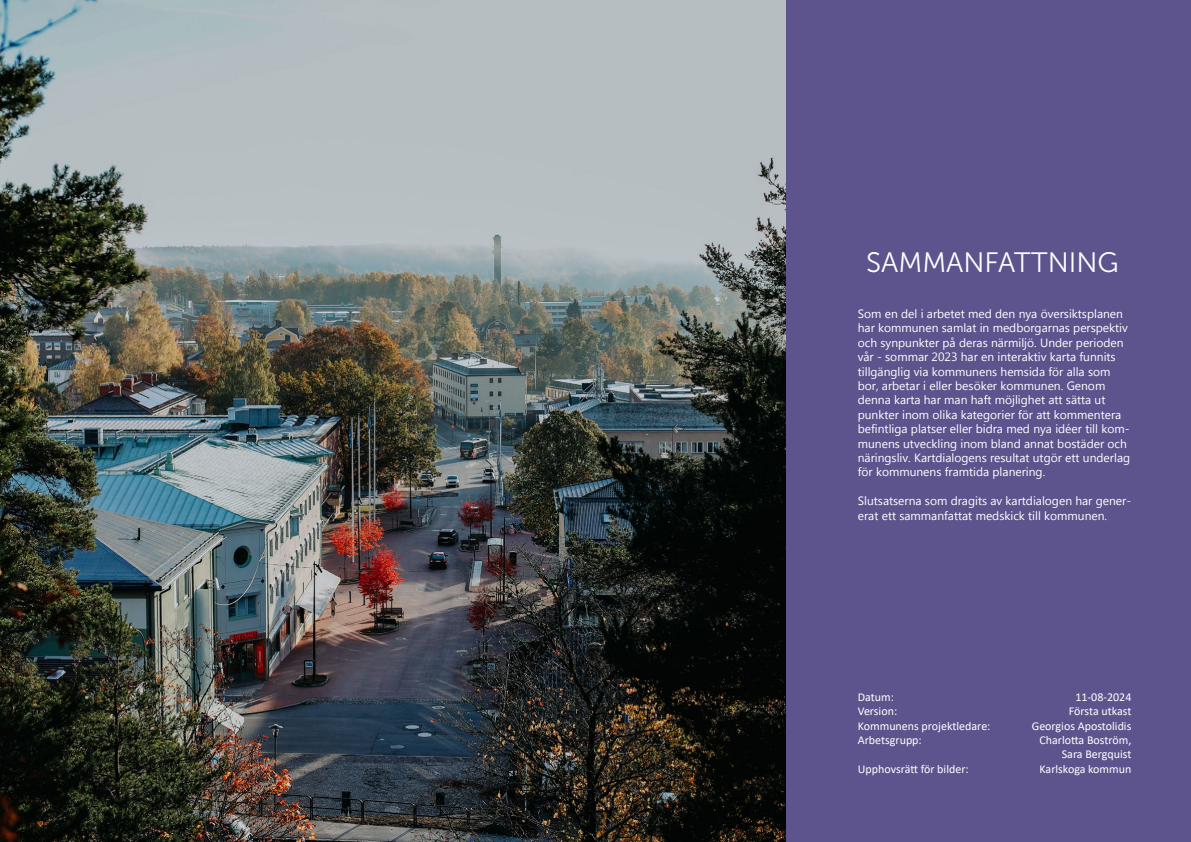
<style>
.page{position:relative;width:1191px;height:842px;background:#fff}
.page>*{position:absolute;margin:0;border:0;box-sizing:border-box;transform-origin:0 0}
.KAPITELSIDA_H2{font:28px "Museo Sans 300";color:#fff}
.KAPITELSIDA_Introtext{font:12px/14.4px "Microsoft New Tai Lue";color:#fff}
.t1{font:12px/14.4px "Calibri";color:#fff}
</style>
<div class="page">
<div style="left:785px;top:0;width:406px;height:842px;background:#5d548d"></div>
<img style="left:0;top:0;width:785px;height:842px">
<h2 class="KAPITELSIDA_H2" style="left:866px;top:247px;width:254px">SAMMANFATTNING</h2>
<p class="KAPITELSIDA_Introtext" style="left:857px;top:308px;width:274px">Som en del i arbetet med den nya översiktsplanen har kommunen samlat in medborgarnas perspektiv och synpunkter på deras närmiljö. Under perioden vår - sommar 2023 har en interaktiv karta funnits tillgänglig via kommunens hemsida för alla som bor, arbetar i eller besöker kommunen. Genom denna karta har man haft möjlighet att sätta ut punkter inom olika kategorier för att kommentera befintliga platser eller bidra med nya idéer till kom&shy;munens utveckling inom bland annat bostäder och näringsliv. Kartdialogens resultat utgör ett underlag för kommunens framtida planering.</p>
<p class="KAPITELSIDA_Introtext" style="left:857px;top:495px;width:275px">Slutsatserna som dragits av kartdialogen har gener&shy;erat ett sammanfattat medskick till kommunen.</p>
<p class="t1" style="left:857px;top:689px;width:134px">Datum:<br>Version:<br>Kommunens projektledare:<br>Arbetsgrupp:</p>
<p class="t1" style="left:857px;top:761px;width:112px">Upphovsrätt för bilder:</p>
<p class="t1" style="left:1031px;top:689px;width:101px;text-align:right">11-08-2024<br>Första utkast<br>Georgios Apostolidis<br>Charlotta Boström,<br>Sara Bergquist<br>Karlskoga kommun</p>
</div>
